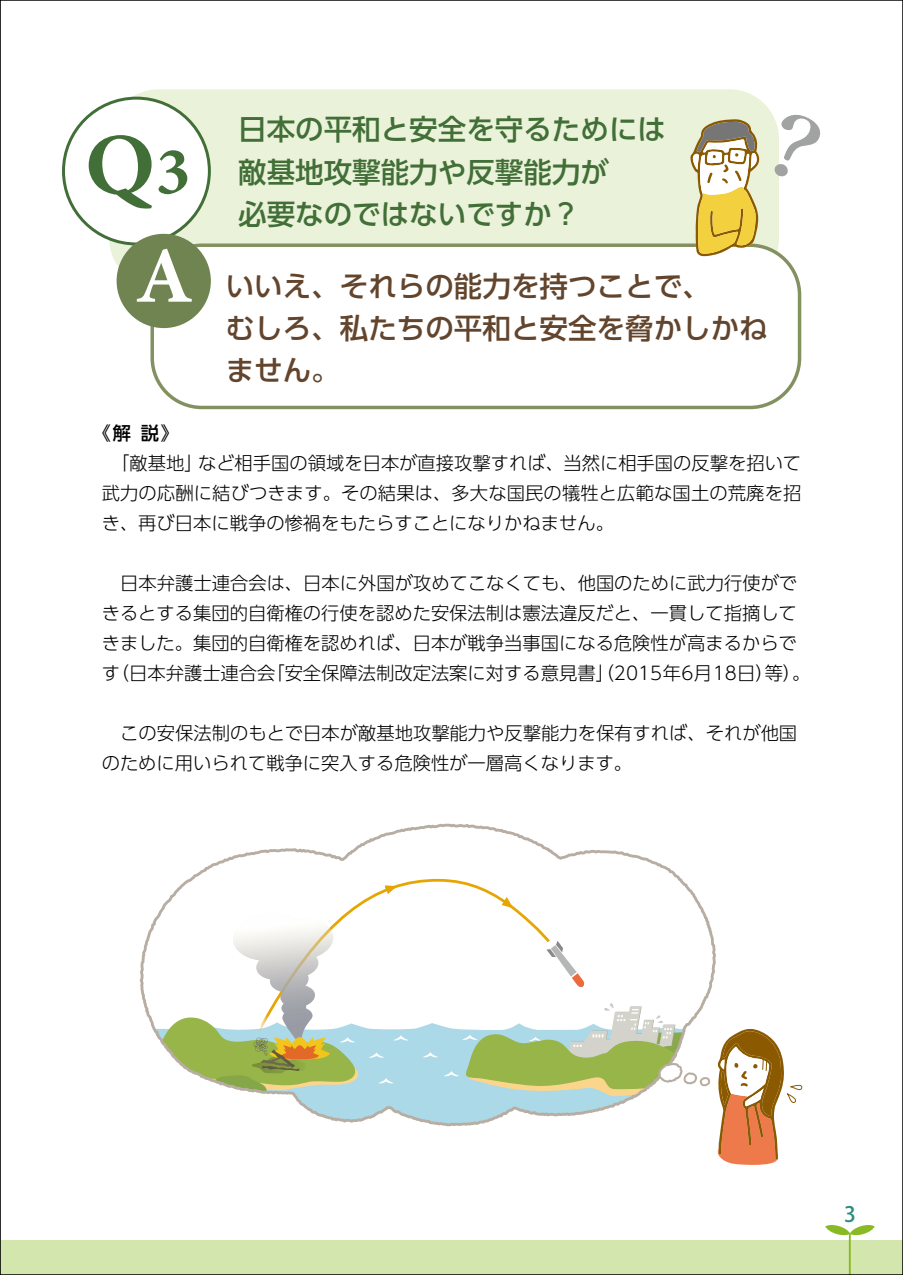
<style>
.page{position:relative;width:903px;height:1275px;background:#fff}
.page>*{position:absolute;margin:0;border:0;box-sizing:border-box;transform-origin:0 0}
.t1{font:700 122.85px "Adobe Arabic";color:#426e38}
.t2{font:700 111.65px "Adobe Arabic";color:#fff}
.t3{font:500 28.53px/42.2px "UD Shin Go Pr 6 N";color:#426e38}
.t4{font:500 28.53px/42.2px "UD Shin Go Pr 6 N";color:#63452d}
.t5{font:21px "Adobe Heiti Std";color:#2a8d7e}
.t6{font:300 18.38px/30.1px "UD Shin Go Pr 6 N";color:#000}
.t7{font:500 18.38px "UD Shin Go Pr 6 N";color:#000}
.t8{font:15.92px "MS Gothic";color:#000}
.s1{font-size:95.55px}
</style>
<div class="page">
<div style="left:109px;top:89px;width:670px;height:199px;background:#eaf3d9;border-radius:50px"></div>
<div style="left:152px;top:245px;width:647px;height:162px;background:#fff;border-radius:50px"></div>
<div style="left:150px;top:243px;width:651px;height:166px;border:3px solid #839160;border-radius:50px"></div>
<div style="left:63px;top:98px;width:146px;height:146px;background:#fff;border-radius:50%"></div>
<div style="left:62px;top:97px;width:149px;height:148px;border:3px solid #426e38;border-radius:50%"></div>
<div style="left:117px;top:234px;width:94px;height:94px;background:#6f8450;border-radius:50%"></div>
<svg style="left:139px;top:823px;width:543px;height:201px"></svg>
<svg style="left:151px;top:879px;width:652px;height:286px"></svg>
<div style="left:0;top:1240px;width:903px;height:35px;background:#d2e6ae"></div>
<svg style="left:825px;top:1225px;width:50px;height:48px"></svg>
<svg style="left:690px;top:108px;width:94px;height:148px"></svg>
<h1 class="t1" style="left:85px;top:79px;width:107px">Q<span class="s1">3</span></h1>
<h2 class="t2" style="left:135px;top:198px;width:60px">A</h2>
<h3 class="t3" style="left:238px;top:108px;width:429px">日本の平和と安全を守るためには敵基地攻撃能力や反撃能力が<br>必要なのではないですか？</h3>
<h3 class="t4" style="left:226px;top:264px;width:543px">いいえ、それらの能力を持つことで、<br>むしろ、私たちの平和と安全を脅かしかねません。</h3>
<p class="t7" style="left:93px;top:418px;width:88px">《解 説》</p>
<p class="t6" style="left:102px;top:447px;width:701px;text-align:justify;text-indent:9px">「敵基地」など相手国の領域を日本が直接攻撃すれば、当然に相手国の反撃を招いて武力の応酬に結びつきます。その結果は、多大な国民の犠牲と広範な国土の荒廃を招き、再び日本に戦争の惨禍をもたらすことになりかねません。</p>
<p class="t6" style="left:102px;top:567px;width:710px;text-indent:19px">日本弁護士連合会は、日本に外国が攻めてこなくても、他国のために武力行使ができるとする集団的自衛権の行使を認めた安保法制は憲法違反だと、一貫して指摘してきました。集団的自衛権を認めれば、日本が戦争当事国になる危険性が高まるからです（日本弁護士連合会「安全保障法制改定法案に対する意見書」（2015年6月18日）等）。</p>
<p class="t6" style="left:102px;top:718px;width:697px;text-indent:19px">この安保法制のもとで日本が敵基地攻撃能力や反撃能力を保有すれば、それが他国のために用いられて戦争に突入する危険性が一層高くなります。</p>
<p class="t8" style="left:112px;top:767px;width:65px">Q3⑧別案</p>
<p class="t5" style="left:844px;top:1202px;width:13px">3</p>
</div>
